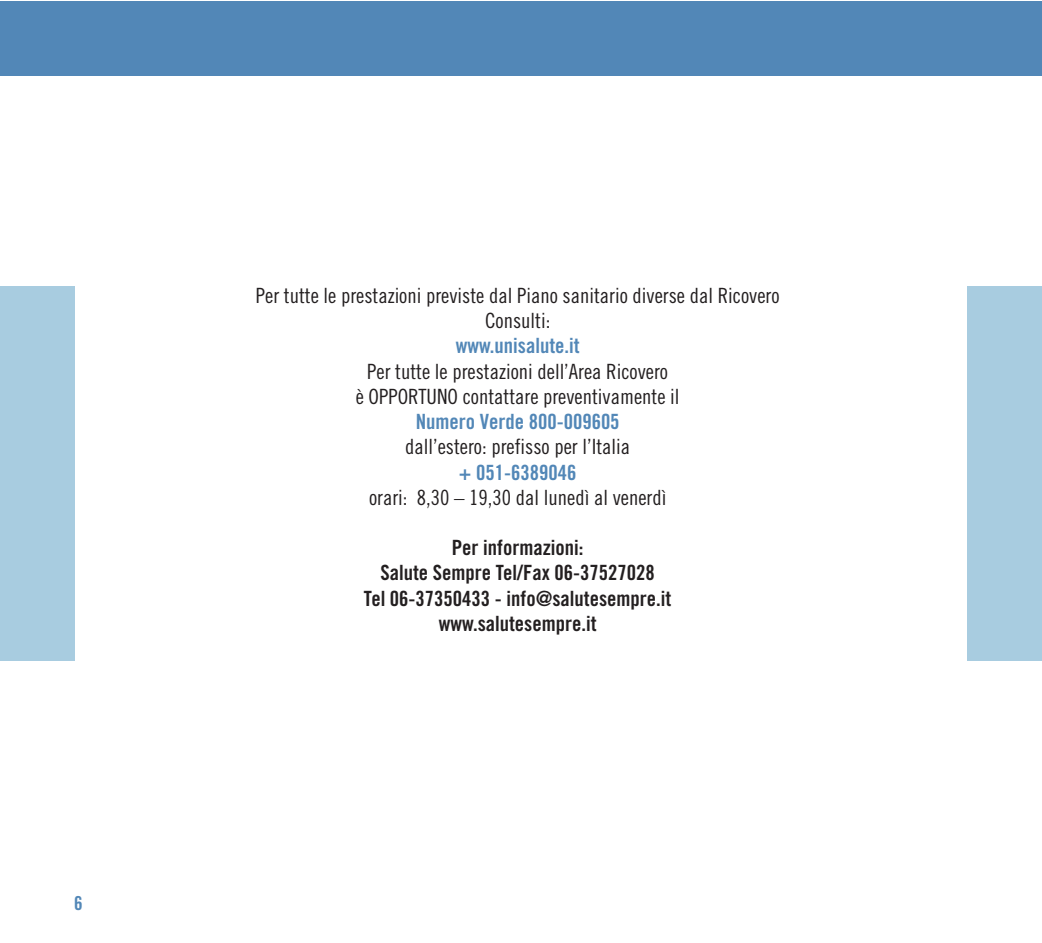
<style>
.page{position:relative;width:1042px;height:943px;background:#fff}
.page>*{position:absolute;margin:0;border:0;box-sizing:border-box;transform-origin:0 0}
.t1{font:21px/25.2px "Trade Gothic Cond Eighteen";color:#231f20;text-align:center}
.t2{font:21px/25.2px "Trade Gothic Bold Cond Twenty";color:#231f20;text-align:center}
.t3{font:21px "Trade Gothic Bold Cond Twenty";color:#5287b7}
.t4{font:19.25px "Trade Gothic Bold Cond Twenty";color:#5287b7}
</style>
<div class="page">
<div style="left:0;top:1px;width:1041px;height:74px;background:#5287b7"></div>
<div style="left:967px;top:286px;width:74px;height:374px;background:#a8cce0"></div>
<div style="left:0;top:286px;width:74px;height:374px;background:#a8cce0"></div>
<p class="t4" style="left:74px;top:895px;width:10px">6</p>
<p class="t1" style="left:256px;top:285px;width:525px">Per tutte le prestazioni previste dal Piano sanitario diverse dal Ricovero<br>Consulti:</p>
<p class="t3" style="left:456px;top:338px;width:126px">www.unisalute.it</p>
<p class="t1" style="left:356px;top:360px;width:325px">Per tutte le prestazioni dell’Area Ricovero<br>è OPPORTUNO contattare preventivamente il</p>
<p class="t3" style="left:416px;top:414px;width:205px">Numero Verde 800-009605</p>
<p class="t1" style="left:405px;top:436px;width:227px">dall’estero: prefisso per l’Italia</p>
<p class="t3" style="left:459px;top:464px;width:119px">+ 051-6389046</p>
<p class="t1" style="left:369px;top:486px;width:299px">orari: 8,30 – 19,30 dal lunedì al venerdì</p>
<p class="t2" style="left:364px;top:537px;width:309px">Per informazioni:<br>Salute Sempre Tel/Fax 06-37527028<br>Tel 06-37350433 - info@salutesempre.it www.salutesempre.it</p>
</div>
